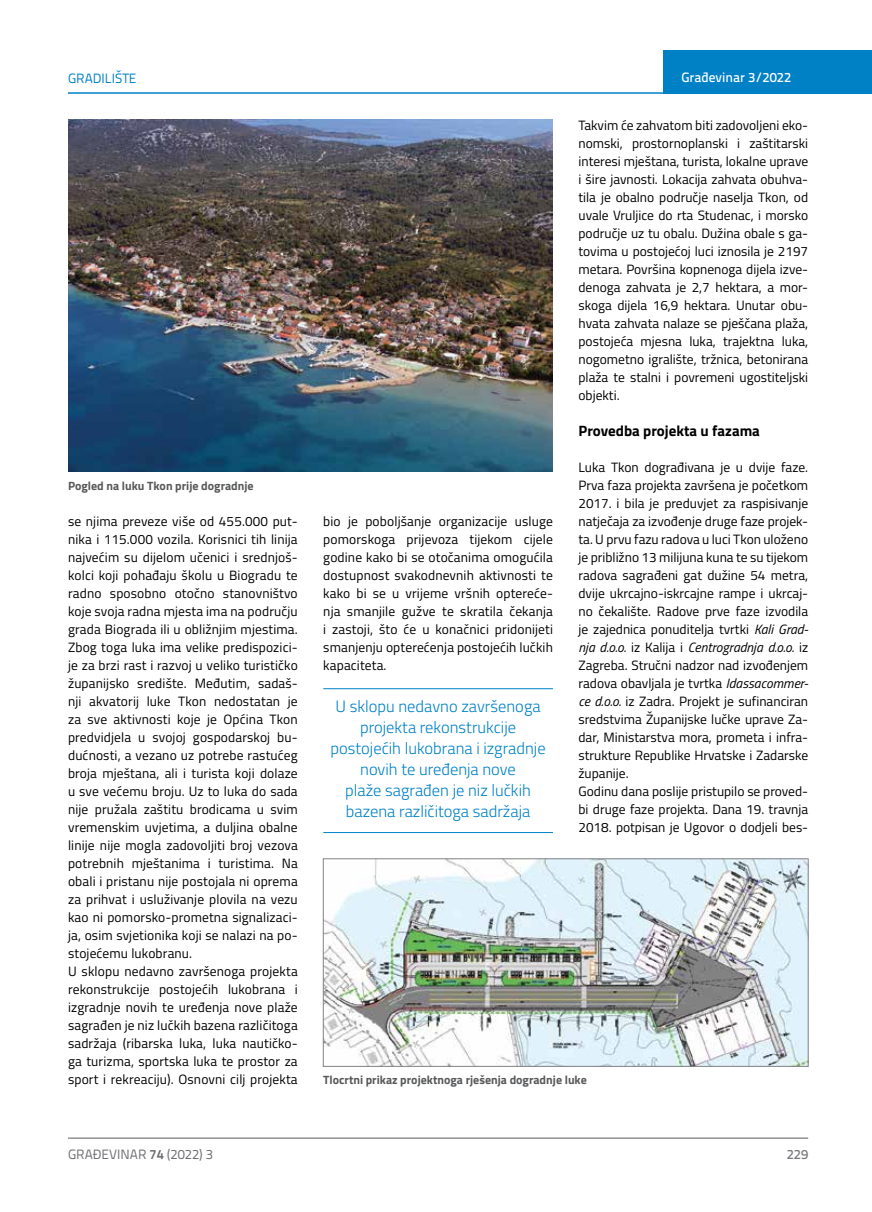
<style>
.page{position:relative;width:872px;height:1212px;background:#fff}
.page>*{position:absolute;margin:0;border:0;box-sizing:border-box;transform-origin:0 0}
.t1{font:300 16.5px/21px "Titillium";color:#0081c6;text-align:center}
.t2{font:700 15px "Titillium";color:#000}
.t3{font:13.5px/18px "Titillium";letter-spacing:.01em;color:#000}
.t4{font:13.5px "Titillium Text 22 L";color:#6d6e71}
.t5{font:500 13.5px "Titillium Text 22 L";color:#fff}
.t6{font:13.5px "Titillium Text 22 L";color:#0081c6}
.t7{font:500 13.5px "Titillium Text 22 L";color:#797a7d}
.t8{font:700 12px "Titillium";color:#58595b}
.s1{font-style:italic}
.s2{font-weight:700}
</style>
<div class="page">
<div style="left:663px;top:50px;width:209px;height:44px;background:#0081c6"></div>
<hr style="left:68px;top:92px;width:804px;height:2px;background:#0081c6">
<hr style="left:68px;top:1138px;width:740px;height:1px;background:#58595b">
<hr style="left:323px;top:688px;width:230px;height:1px;background:#0081c6">
<hr style="left:323px;top:832px;width:230px;height:1px;background:#0081c6">
<img style="left:68px;top:119px;width:485px;height:353px">
<img style="left:325px;top:860px;width:481px;height:204px">
<div style="left:323px;top:858px;width:485px;height:208px;border:1px solid #808285"></div>
<p class="t6" style="left:68px;top:68px;width:70px">GRADILIŠTE</p>
<p class="t5" style="left:681px;top:67px;width:111px">Građevinar 3/2022</p>
<p class="t3" style="left:578px;top:115px;width:231px;text-align:justify">Takvim će zahvatom biti zadovoljeni eko&shy;nomski, prostornoplanski i zaštitarski interesi mještana, turista, lokalne uprave i šire javnosti. Lokacija zahvata obuhva&shy;tila je obalno područje naselja Tkon, od uvale Vruljice do rta Studenac, i morsko područje uz tu obalu. Dužina obale s ga&shy;tovima u postojećoj luci iznosila je 2197 metara. Površina kopnenoga dijela izve&shy;denoga zahvata je 2,7 hektara, a mor&shy;skoga dijela 16,9 hektara. Unutar obu&shy;hvata zahvata nalaze se pješčana plaža, postojeća mjesna luka, trajektna luka, nogometno igralište, tržnica, betonirana plaža te stalni i povremeni ugostiteljski objekti.</p>
<p class="t2" style="left:578px;top:419px;width:183px">Provedba projekta u fazama</p>
<p class="t3" style="left:578px;top:457px;width:231px">Luka Tkon dograđivana je u dvije faze.<br>Prva faza projekta završena je početkom 2017. i bila je preduvjet za raspisivanje natječaja za izvođenje druge faze projek&shy;ta. U prvu fazu radova u luci Tkon uloženo je približno 13 milijuna kuna te su tijekom radova sagrađeni gat dužine 54 metra, dvije ukrcajno-iskrcajne rampe i ukrcaj&shy;no čekalište. Radove prve faze izvodila je zajednica ponuditelja tvrtki <span class="s1">Kali Grad&shy;nja d.o.o.</span> iz Kalija i <span class="s1">Centrogradnja d.o.o.</span> iz Zagreba. Stručni nadzor nad izvođenjem radova obavljala je tvrtka <span class="s1">Idassacommer&shy;ce d.o.o.</span> iz Zadra. Projekt je sufinanciran sredstvima Županijske lučke uprave Za&shy;dar, Ministarstva mora, prometa i infra&shy;strukture Republike Hrvatske i Zadarske županije.<br>Godinu dana poslije pristupilo se proved&shy;bi druge faze projekta. Dana 19. travnja 2018. potpisan je Ugovor o dodjeli bes-</p>
<p class="t8" style="left:68px;top:476px;width:187px">Pogled na luku Tkon prije dogradnje</p>
<p class="t3" style="left:68px;top:511px;width:231px">se njima preveze više od 455.000 put&shy;nika i 115.000 vozila. Korisnici tih linija najvećim su dijelom učenici i srednjoš&shy;kolci koji pohađaju školu u Biogradu te radno sposobno otočno stanovništvo koje svoja radna mjesta ima na području grada Biograda ili u obližnjim mjestima.<br>Zbog toga luka ima velike predispozici&shy;je za brzi rast i razvoj u veliko turističko županijsko središte. Međutim, sadaš&shy;nji akvatorij luke Tkon nedostatan je za sve aktivnosti koje je Općina Tkon predvidjela u svojoj gospodarskoj bu&shy;dućnosti, a vezano uz potrebe rastućeg broja mještana, ali i turista koji dolaze u sve većemu broju. Uz to luka do sada nije pružala zaštitu brodicama u svim vremenskim uvjetima, a duljina obalne linije nije mogla zadovoljiti broj vezova potrebnih mještanima i turistima. Na obali i pristanu nije postojala ni oprema za prihvat i usluživanje plovila na vezu kao ni pomorsko-prometna signalizaci&shy;ja, osim svjetionika koji se nalazi na po&shy;stojećemu lukobranu.<br>U sklopu nedavno završenoga projekta rekonstrukcije postojećih lukobrana i izgradnje novih te uređenja nove plaže sagrađen je niz lučkih bazena različitoga sadržaja (ribarska luka, luka nautičko&shy;ga turizma, sportska luka te prostor za sport i rekreaciju). Osnovni cilj projekta</p>
<p class="t3" style="left:323px;top:511px;width:231px;text-align:justify">bio je poboljšanje organizacije usluge pomorskoga prijevoza tijekom cijele godine kako bi se otočanima omogućila dostupnost svakodnevnih aktivnosti te kako bi se u vrijeme vršnih optereće&shy;nja smanjile gužve te skratila čekanja i zastoji, što će u konačnici pridonijeti smanjenju opterećenja postojećih lučkih kapaciteta.</p>
<p class="t1" style="left:330px;top:695px;width:217px">U sklopu nedavno završenoga projekta rekonstrukcije postojećih lukobrana i izgradnje novih te uređenja nove<br>plaže sagrađen je niz lučkih bazena različitoga sadržaja</p>
<p class="t8" style="left:323px;top:1071px;width:265px">Tlocrtni prikaz projektnoga rješenja dogradnje luke</p>
<p class="t4" style="left:68px;top:1144px;width:146px">GRAĐEVINAR <span class="s2">74</span> (2022) 3</p>
<p class="t7" style="left:786px;top:1144px;width:23px">229</p>
</div>
